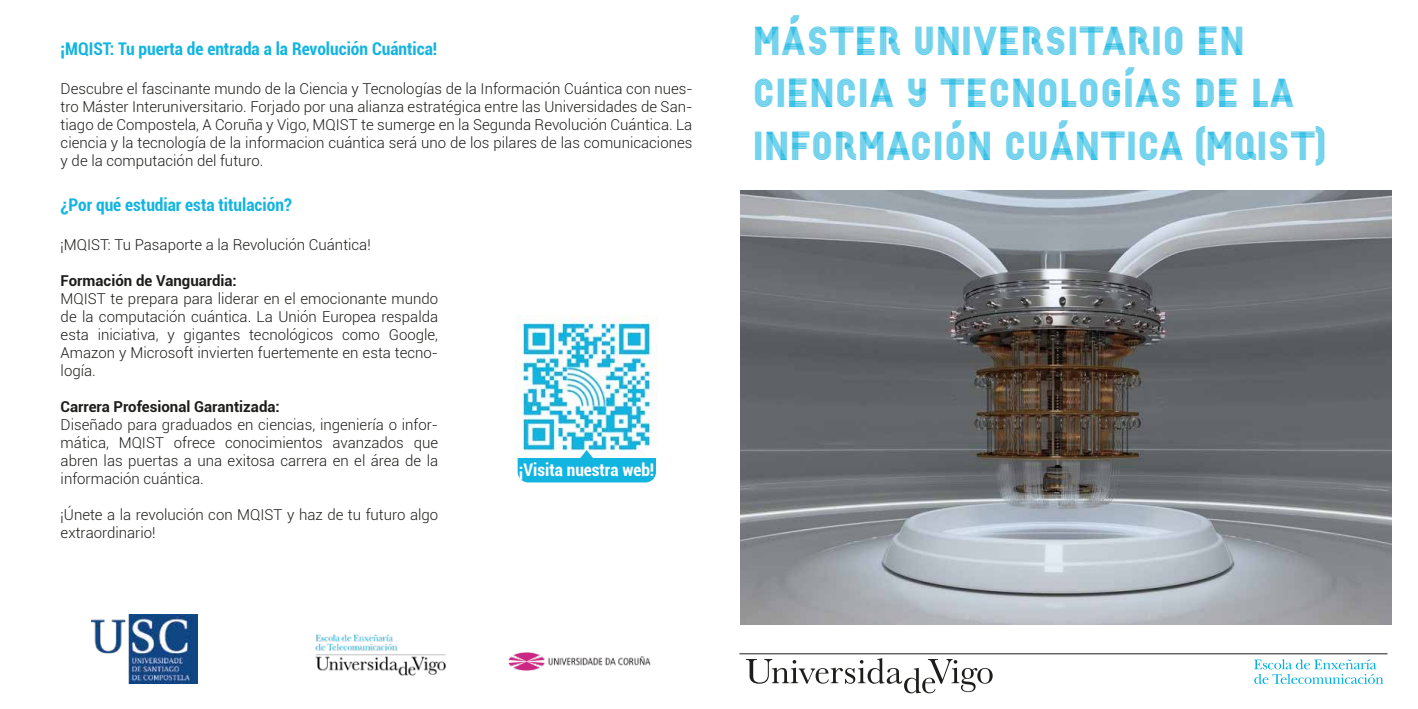
<style>
.page{position:relative;width:1418px;height:709px;background:#fff}
.page>*{position:absolute;margin:0;border:0;box-sizing:border-box;transform-origin:0 0}
.t1{font:700 35px/52.5px "Campus";color:#12b4e0}
.t2{font:700 condensed 17.5px "Roboto";color:#12b4e0}
.t3{font:700 condensed 17.38px "Roboto";color:#fff}
.t4{font:300 15px/18px "Roboto";color:#1d1d1b;text-align:justify}
.t5{font:700 15px "Roboto";color:#1d1d1b}
</style>
<div class="page">
<img style="left:315px;top:634px;width:131px;height:42px">
<svg style="left:746px;top:658px;width:246px;height:35px"></svg>
<svg style="left:1254px;top:659px;width:129px;height:25px"></svg>
<hr style="left:739px;top:653px;width:648px;height:1px;background:#1d1d1b">
<div style="left:517px;top:328px;width:139px;height:154px;background:#12b4e0;border-radius:11px"></div>
<img style="left:516px;top:315px;width:141px;height:142px">
<svg style="left:573px;top:450px;width:27px;height:8px"></svg>
<img style="left:509px;top:652px;width:141px;height:19px">
<img style="left:740px;top:191px;width:651px;height:433px">
<img style="left:91px;top:614px;width:106px;height:69px">
<p class="t2" style="left:61px;top:37px;width:378px">¡MQIST: Tu puerta de entrada a la Revolución Cuántica!</p>
<p class="t4" style="left:61px;top:79px;width:633px">Descubre el fascinante mundo de la Ciencia y Tecnologías de la Información Cuántica con nues&shy;tro Máster Interuniversitario. Forjado por una alianza estratégica entre las Universidades de San&shy;tiago de Compostela, A Coruña y Vigo, MQIST te sumerge en la Segunda Revolución Cuántica. La ciencia y la tecnología de la informacion cuántica será uno de los pilares de las comunicaciones y de la computación del futuro.</p>
<p class="t2" style="left:61px;top:192px;width:232px">¿Por qué estudiar esta titulación?</p>
<p class="t4" style="left:61px;top:235px;width:311px">¡MQIST: Tu Pasaporte a la Revolución Cuántica!</p>
<p class="t5" style="left:61px;top:270px;width:178px">Formación de Vanguardia:</p>
<p class="t4" style="left:61px;top:289px;width:379px">MQIST te prepara para liderar en el emocionante mundo de la computación cuántica. La Unión Europea respalda esta iniciativa, y gigantes tecnológicos como Google, Amazon y Microsoft invierten fuertemente en esta tecno&shy;logía.</p>
<p class="t5" style="left:61px;top:396px;width:221px">Carrera Profesional Garantizada:</p>
<p class="t4" style="left:61px;top:415px;width:379px">Diseñado para graduados en ciencias, ingeniería o infor&shy;mática, MQIST ofrece conocimientos avanzados que abren las puertas a una exitosa carrera en el área de la información cuántica.</p>
<p class="t4" style="left:61px;top:505px;width:379px">¡Únete a la revolución con MQIST y haz de tu futuro algo extraordinario!</p>
<p class="t3" style="left:519px;top:457px;width:137px">¡Visita nuestra web!</p>
<h1 class="t1" style="left:752px;top:13px;width:574px">MÁSTER UNIVERSITARIO EN<br>CIENCIA Y TECNOLOGÍAS DE LA<br>INFORMACIÓN CUÁNTICA (MQIST)</h1>
</div>
